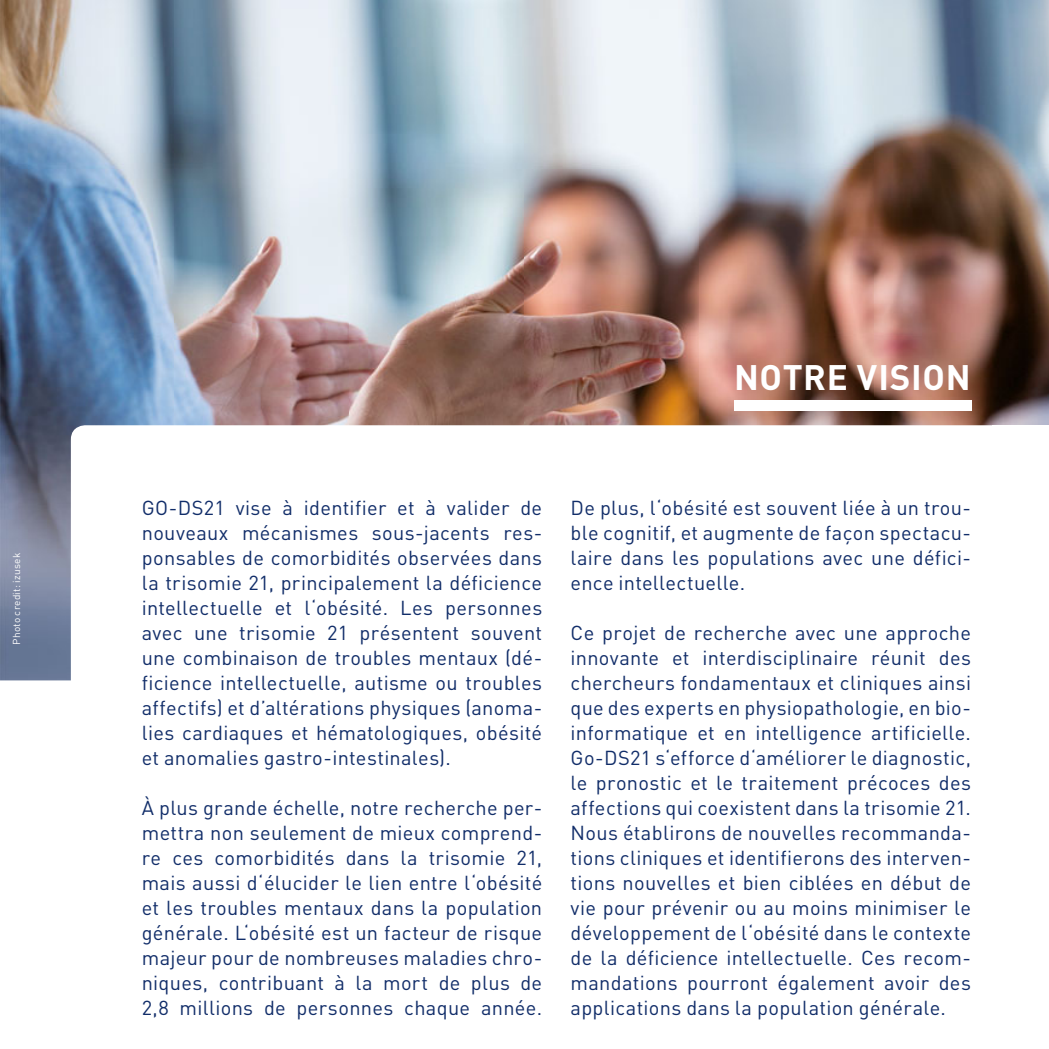
<style>
.page{position:relative;width:1049px;height:1049px;background:#fff}
.page>*{position:absolute;margin:0;border:0;box-sizing:border-box;transform-origin:0 0}
.t1{font:700 35px "DIN Pro";letter-spacing:.02em;color:#fff}
.t2{font:20px/25px "DIN Pro";letter-spacing:.015em;color:#112d69;text-align:justify}
.t3{font:10px "DIN Pro";letter-spacing:.03em;color:#fff}
</style>
<div class="page">
<img style="left:0;top:0;width:1049px;height:680px">
<div style="left:992px;top:425px;width:57px;height:624px;background:#fff"></div>
<svg style="left:71px;top:425px;width:921px;height:255px"></svg>
<div style="left:734px;top:400px;width:237px;height:10px;background:#fff"></div>
<p class="t3" style="left:13px;top:645px;width:93px;rotate:-90deg">Photo credit: izusek</p>
<h1 class="t1" style="left:734px;top:365px;width:238px">NOTRE VISION</h1>
<p class="t2" style="left:142px;top:498px;width:402px">GO-DS21 vise à identifier et à valider de nouveaux mécanismes sous-jacents res&shy;ponsables de comorbidités observées dans la trisomie 21, principalement la déficience intellectuelle et l‘obésité. Les personnes avec une trisomie 21 présentent souvent une combinaison de troubles mentaux (dé&shy;ficience intellectuelle, autisme ou troubles affectifs) et d’altérations physiques (anoma&shy;lies cardiaques et hématologiques, obésité et anomalies gastro-intestinales).</p>
<p class="t2" style="left:142px;top:798px;width:402px">À plus grande échelle, notre recherche per&shy;mettra non seulement de mieux comprend&shy;re ces comorbidités dans la trisomie 21, mais aussi d‘élucider le lien entre l‘obésité et les troubles mentaux dans la population générale. L‘obésité est un facteur de risque majeur pour de nombreuses maladies chro&shy;niques, contribuant à la mort de plus de 2,8 millions de personnes chaque année.</p>
<p class="t2" style="left:570px;top:498px;width:402px">De plus, l‘obésité est souvent liée à un trou&shy;ble cognitif, et augmente de façon spectacu&shy;laire dans les populations avec une défici&shy;ence intellectuelle.</p>
<p class="t2" style="left:570px;top:623px;width:402px">Ce projet de recherche avec une approche innovante et interdisciplinaire réunit des chercheurs fondamentaux et cliniques ainsi que des experts en physiopathologie, en bio&shy;informatique et en intelligence artificielle.<br>Go-DS21 s‘efforce d‘améliorer le diagnostic, le pronostic et le traitement précoces des affections qui coexistent dans la trisomie 21.<br>Nous établirons de nouvelles recommanda&shy;tions cliniques et identifierons des interven&shy;tions nouvelles et bien ciblées en début de vie pour prévenir ou au moins minimiser le développement de l‘obésité dans le contexte de la déficience intellectuelle. Ces recom&shy;mandations pourront également avoir des applications dans la population générale.</p>
</div>
